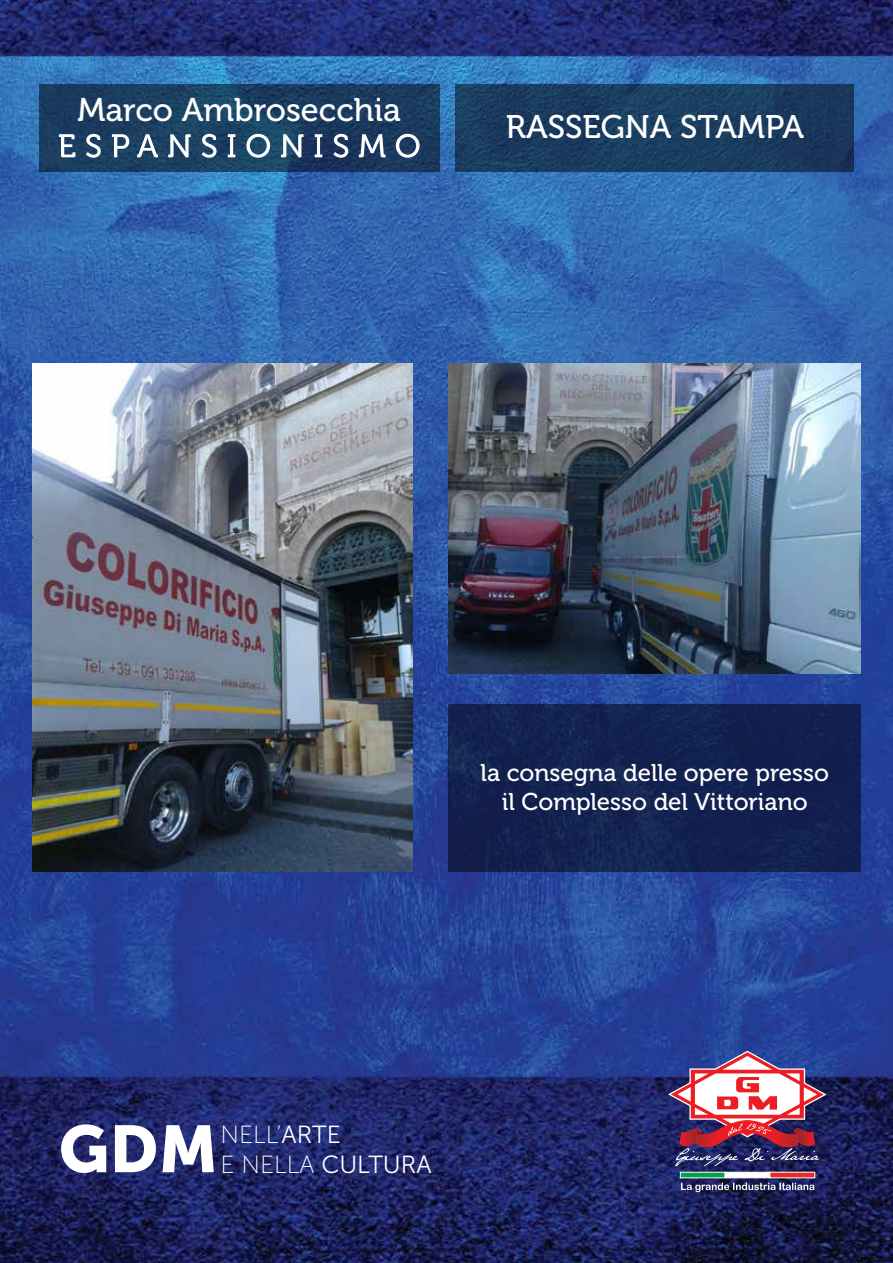
<style>
.page{position:relative;width:893px;height:1263px;background:#fff}
.page>*{position:absolute;margin:0;border:0;box-sizing:border-box;transform-origin:0 0}
.t1{font:65.85px "Museo Sans 900";color:#fff}
.t2{font:32.7px "Museo 500";color:#fff}
.t3{font:32.55px "Museo 500";color:#fff}
.t4{font:24.75px "Museo Sans 300";color:#fff}
.t5{font:24.75px "Museo Sans 100";color:#fff}
.t6{font:24.15px/29px "Museo 500";color:#fff;text-align:center}
.s1{font-family:"Museo Sans 300"}
.s2{font-family:"Museo Sans 100"}
</style>
<div class="page">
<img style="left:0;top:0;width:893px;height:1263px">
<svg style="left:665px;top:1049px;width:164px;height:117px"></svg>
<svg style="left:680px;top:1172px;width:45px;height:6px"></svg>
<svg style="left:725px;top:1172px;width:45px;height:6px"></svg>
<svg style="left:770px;top:1172px;width:45px;height:6px"></svg>
<svg style="left:681px;top:1182px;width:133px;height:10px"></svg>
<div style="left:456px;top:84px;width:398px;height:88px;background:#1a3b5e"></div>
<svg style="left:39px;top:84px;width:400px;height:88px;fill:#1b3d60"></svg>
<svg style="left:59px;top:134px;width:16px;height:23px"></svg>
<svg style="left:86px;top:134px;width:15px;height:24px"></svg>
<svg style="left:112px;top:134px;width:17px;height:23px"></svg>
<svg style="left:137px;top:134px;width:21px;height:23px"></svg>
<svg style="left:168px;top:134px;width:23px;height:23px"></svg>
<svg style="left:202px;top:134px;width:15px;height:24px"></svg>
<svg style="left:228px;top:134px;width:7px;height:23px"></svg>
<svg style="left:246px;top:134px;width:24px;height:24px"></svg>
<svg style="left:281px;top:134px;width:23px;height:23px"></svg>
<svg style="left:315px;top:134px;width:7px;height:23px"></svg>
<svg style="left:333px;top:134px;width:15px;height:24px"></svg>
<svg style="left:359px;top:134px;width:27px;height:23px"></svg>
<svg style="left:396px;top:134px;width:24px;height:24px"></svg>
<img style="left:449px;top:364px;width:412px;height:309px">
<img style="left:32px;top:364px;width:381px;height:507px">
<div style="left:449px;top:704px;width:412px;height:167px;background:#12204e"></div>
<h2 class="t2" style="left:77px;top:92px;width:325px">Marco Ambrosecchia</h2>
<h3 class="t3" style="left:506px;top:109px;width:300px">RASSEGNA STAMPA</h3>
<p class="t6" style="left:481px;top:758px;width:350px">la consegna delle opere presso il Complesso del Vittoriano</p>
<h1 class="t1" style="left:59px;top:1112px;width:161px">GDM</h1>
<p class="t5" style="left:221px;top:1121px;width:122px">NELL’<span class="s1">ARTE</span></p>
<p class="t4" style="left:221px;top:1151px;width:213px"><span class="s2">E NELLA</span> CULTURA</p>
</div>
